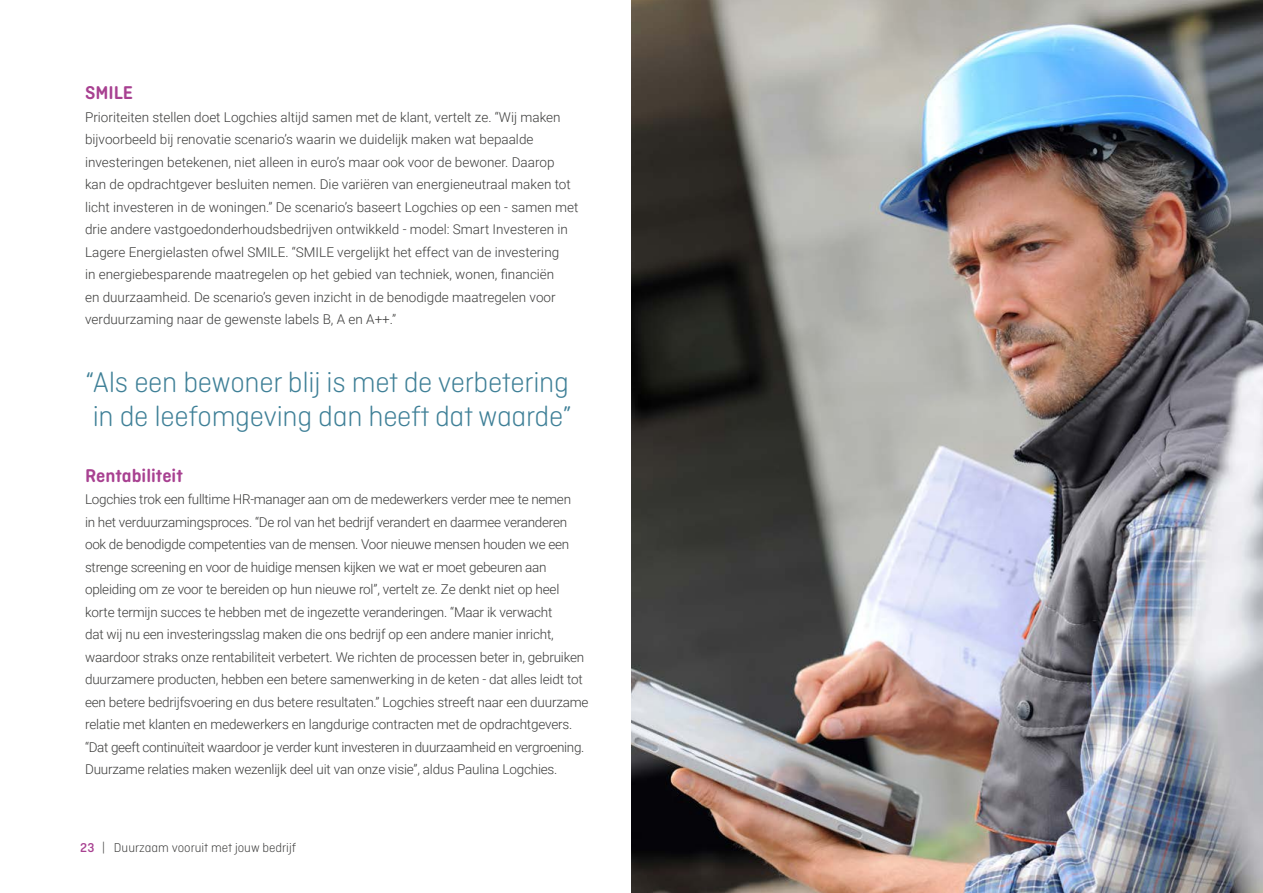
<style>
.page{position:relative;width:1263px;height:893px;background:#fff}
.page>*{position:absolute;margin:0;border:0;box-sizing:border-box;transform-origin:0 0}
.t1{font:300 30px/34.5px "Ciutadella Rounded";letter-spacing:-.01em;color:#3f8097}
.t2{font:600 19.5px "Ciutadella Rounded";color:#a84191}
.t3{font:300 13.5px/22.5px "Roboto";letter-spacing:-.015em;color:#3c3c3b}
.t4{font:300 13.5px "Ciutadella Rounded";color:#3c3c3b}
.s1{font-weight:500;color:#a84191}
</style>
<div class="page">
<img style="left:631px;top:0;width:632px;height:893px">
<h2 class="t2" style="left:85px;top:82px;width:50px">SMILE</h2>
<p class="t3" style="left:85px;top:105px;width:495px">Prioriteiten stellen doet Logchies altijd samen met de klant, vertelt ze. “Wij maken bijvoorbeeld bij renovatie scenario’s waarin we duidelijk maken wat bepaalde investeringen betekenen, niet alleen in euro’s maar ook voor de bewoner. Daarop kan de opdrachtgever besluiten nemen. Die variëren van energieneutraal maken tot licht investeren in de woningen.” De scenario’s baseert Logchies op een - samen met drie andere vastgoedonderhoudsbedrijven ontwikkeld - model: Smart Investeren in Lagere Energielasten ofwel SMILE. “SMILE vergelijkt het effect van de investering<br>in energiebesparende maatregelen op het gebied van techniek, wonen, financiën<br>en duurzaamheid. De scenario’s geven inzicht in de benodigde maatregelen voor verduurzaming naar de gewenste labels B, A en A++.”</p>
<h1 class="t1" style="left:85px;top:365px;width:488px">“Als een bewoner blij is met de verbetering in de leefomgeving dan heeft dat waarde”</h1>
<h2 class="t2" style="left:85px;top:464px;width:99px">Rentabiliteit</h2>
<p class="t3" style="left:85px;top:487px;width:505px">Logchies trok een fulltime HR-manager aan om de medewerkers verder mee te nemen<br>in het verduurzamingsproces. “De rol van het bedrijf verandert en daarmee veranderen ook de benodigde competenties van de mensen. Voor nieuwe mensen houden we een strenge screening en voor de huidige mensen kijken we wat er moet gebeuren aan opleiding om ze voor te bereiden op hun nieuwe rol”, vertelt ze. Ze denkt niet op heel korte termijn succes te hebben met de ingezette veranderingen. “Maar ik verwacht<br>dat wij nu een investeringsslag maken die ons bedrijf op een andere manier inricht, waardoor straks onze rentabiliteit verbetert. We richten de processen beter in, gebruiken duurzamere producten, hebben een betere samenwerking in de keten - dat alles leidt tot een betere bedrijfsvoering en dus betere resultaten.” Logchies streeft naar een duurzame relatie met klanten en medewerkers en langdurige contracten met de opdrachtgevers. “Dat geeft continuïteit waardoor je verder kunt investeren in duurzaamheid en vergroening.<br>Duurzame relaties maken wezenlijk deel uit van onze visie”, aldus Paulina Logchies.</p>
<p class="t4" style="left:80px;top:840px;width:217px"><span class="s1">23</span> | Duurzaam vooruit met jouw bedrijf</p>
</div>
